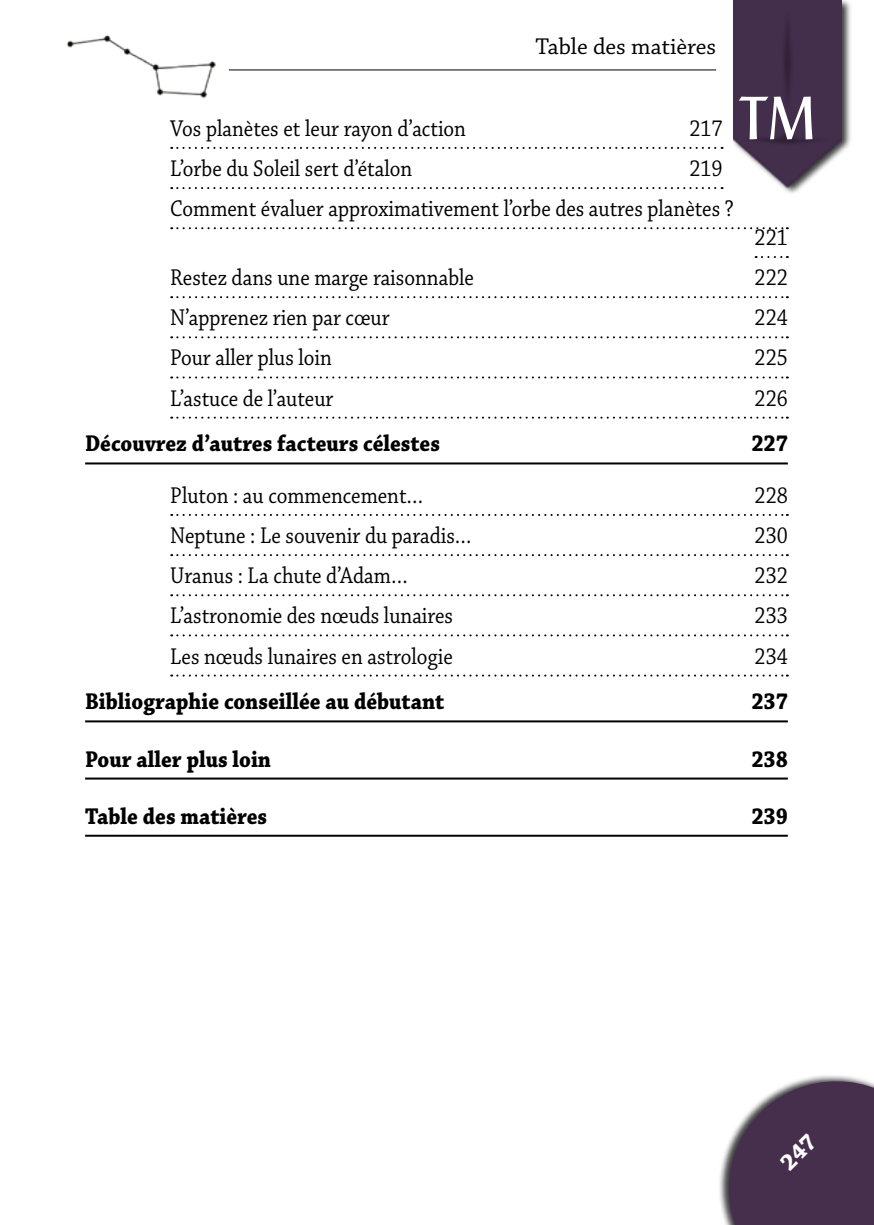
<style>
.page{position:relative;width:874px;height:1225px;background:#fff}
.page>*{position:absolute;margin:0;border:0;box-sizing:border-box;transform-origin:0 0}
.t1{font:60px "Lydian BT";color:#fff}
.t2{font:24px/40.2px "Chaparral Pro";color:#000;scale:.88 1}
.t3{font:700 24px "Chaparral Pro";color:#000;scale:.9 1}
.t4{font:24px "Chaparral Pro";color:#000}
</style>
<div class="page">
<div style="left:717px;top:1073px;width:156px;height:152px;background:#000;opacity:.75"></div>
<div style="left:731px;top:0;width:120px;height:195px;background:#000;opacity:.75"></div>
<img style="left:732px;top:0;width:109px;height:187px">
<img style="left:66px;top:35px;width:163px;height:64px">
<hr style="left:229px;top:69px;width:486px;height:1px;background:#000">
<svg style="left:171px;top:147px;width:551px;height:2px"></svg>
<svg style="left:171px;top:187px;width:551px;height:2px"></svg>
<svg style="left:171px;top:227px;width:616px;height:2px"></svg>
<svg style="left:755px;top:256px;width:32px;height:2px"></svg>
<svg style="left:171px;top:296px;width:616px;height:2px"></svg>
<svg style="left:171px;top:336px;width:616px;height:2px"></svg>
<svg style="left:171px;top:376px;width:616px;height:2px"></svg>
<svg style="left:171px;top:417px;width:616px;height:2px"></svg>
<hr style="left:85px;top:462px;width:702px;height:2px;background:#000">
<svg style="left:171px;top:514px;width:616px;height:2px"></svg>
<svg style="left:171px;top:554px;width:616px;height:2px"></svg>
<svg style="left:171px;top:594px;width:616px;height:2px"></svg>
<svg style="left:171px;top:634px;width:616px;height:2px"></svg>
<svg style="left:171px;top:674px;width:616px;height:2px"></svg>
<hr style="left:85px;top:720px;width:702px;height:2px;background:#000">
<hr style="left:85px;top:777px;width:702px;height:2px;background:#000">
<hr style="left:85px;top:834px;width:702px;height:2px;background:#000">
<svg style="left:728px;top:1081px;width:145px;height:144px;background:#58455e"></svg>
<p class="t4" style="left:535px;top:33px;width:182px">Table des matières</p>
<h1 class="t1" style="left:738px;top:81px;width:79px">TM</h1>
<p class="t2" style="left:170px;top:109px;width:337px">Vos planètes et leur rayon d’action</p>
<p class="t2" style="left:689px;top:109px;width:39px">217</p>
<p class="t2" style="left:170px;top:149px;width:276px">L’orbe du Soleil sert d’étalon</p>
<p class="t2" style="left:170px;top:149px;width:641px;text-indent:519px">219<br>Comment évaluer approximativement l’orbe des autres planètes ?</p>
<p class="t2" style="left:754px;top:218px;width:39px">221</p>
<p class="t2" style="left:170px;top:258px;width:346px">Restez dans une marge raisonnable</p>
<p class="t2" style="left:754px;top:258px;width:39px">222</p>
<p class="t2" style="left:170px;top:298px;width:251px">N’apprenez rien par cœur</p>
<p class="t2" style="left:754px;top:298px;width:39px">224</p>
<p class="t2" style="left:170px;top:339px;width:185px">Pour aller plus loin</p>
<p class="t2" style="left:754px;top:339px;width:39px">225</p>
<p class="t2" style="left:170px;top:379px;width:187px">L’astuce de l’auteur</p>
<p class="t2" style="left:754px;top:379px;width:39px">226</p>
<p class="t3" style="left:85px;top:430px;width:395px">Découvrez d’autres facteurs célestes</p>
<p class="t3" style="left:751px;top:430px;width:42px">227</p>
<p class="t2" style="left:170px;top:476px;width:289px">Pluton : au commencement…</p>
<p class="t2" style="left:754px;top:476px;width:39px">228</p>
<p class="t2" style="left:170px;top:516px;width:344px">Neptune : Le souvenir du paradis…</p>
<p class="t2" style="left:754px;top:516px;width:39px">230</p>
<p class="t2" style="left:170px;top:556px;width:271px">Uranus : La chute d’Adam…</p>
<p class="t2" style="left:754px;top:556px;width:39px">232</p>
<p class="t2" style="left:170px;top:596px;width:323px">L’astronomie des nœuds lunaires</p>
<p class="t2" style="left:754px;top:596px;width:39px">233</p>
<p class="t2" style="left:170px;top:637px;width:322px">Les nœuds lunaires en astrologie</p>
<p class="t2" style="left:754px;top:637px;width:39px">234</p>
<p class="t3" style="left:85px;top:687px;width:400px">Bibliographie conseillée au débutant</p>
<p class="t3" style="left:751px;top:687px;width:42px">237</p>
<p class="t3" style="left:85px;top:745px;width:208px">Pour aller plus loin</p>
<p class="t3" style="left:751px;top:745px;width:42px">238</p>
<p class="t3" style="left:85px;top:802px;width:204px">Table des matières</p>
<p class="t3" style="left:751px;top:802px;width:42px">239</p>
</div>
